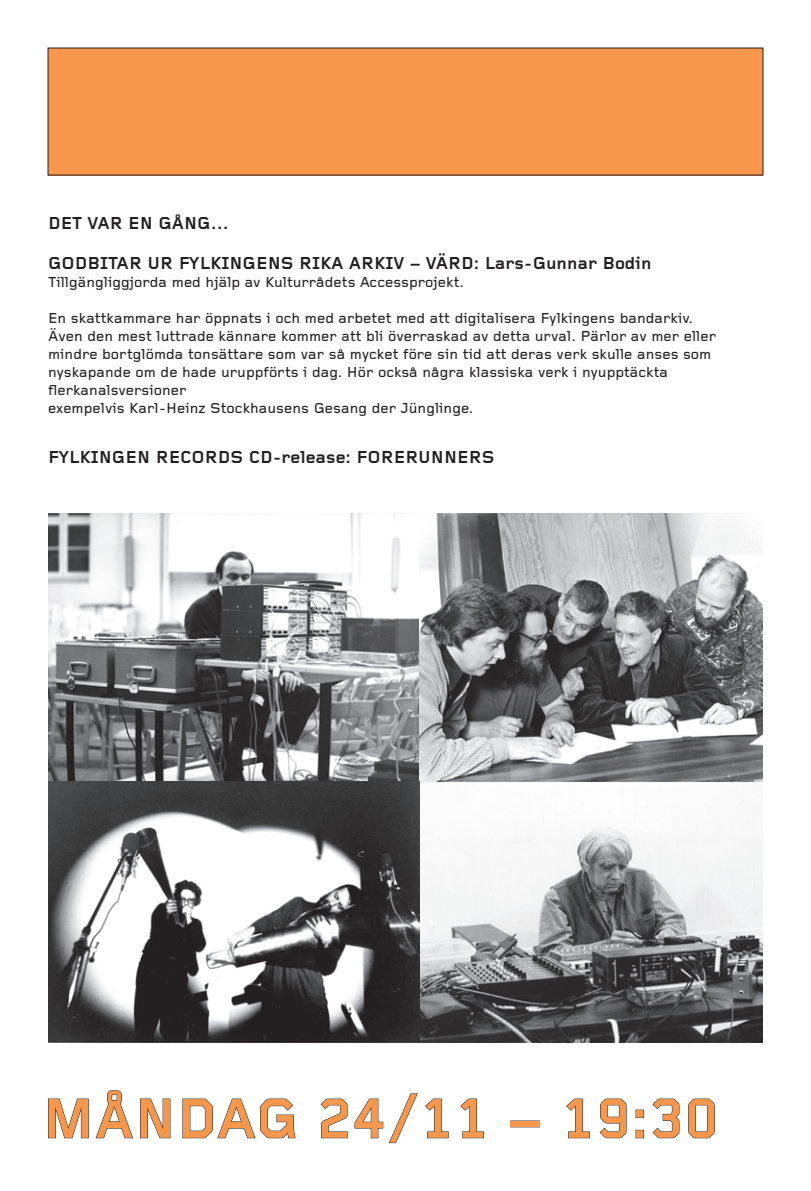
<style>
.page{position:relative;width:811px;height:1191px;background:#fff}
.page>*{position:absolute;margin:0;border:0;box-sizing:border-box;transform-origin:0 0}
.t1{font:700 58px "Foundry Gridnik";color:#f7974b}
.t2{font:700 18px/39.6px "Foundry Gridnik";color:#231f20}
.t3{font:500 15px/18px "Foundry Gridnik";color:#231f20}
</style>
<div class="page">
<div style="left:48px;top:48px;width:715px;height:127px;background:#f7974b"></div>
<svg style="left:48px;top:1098px;width:41px;height:40px"></svg>
<svg style="left:95px;top:1090px;width:38px;height:48px"></svg>
<svg style="left:140px;top:1098px;width:31px;height:40px"></svg>
<svg style="left:182px;top:1098px;width:114px;height:40px"></svg>
<svg style="left:320px;top:1098px;width:28px;height:40px"></svg>
<svg style="left:354px;top:1093px;width:64px;height:50px"></svg>
<svg style="left:425px;top:1098px;width:24px;height:40px"></svg>
<svg style="left:460px;top:1098px;width:24px;height:40px"></svg>
<svg style="left:566px;top:1098px;width:24px;height:40px"></svg>
<svg style="left:599px;top:1098px;width:28px;height:40px"></svg>
<svg style="left:635px;top:1109px;width:9px;height:29px"></svg>
<svg style="left:652px;top:1098px;width:28px;height:40px"></svg>
<svg style="left:688px;top:1098px;width:27px;height:40px"></svg>
<img style="left:48px;top:513px;width:372px;height:269px">
<img style="left:420px;top:796px;width:342px;height:246px">
<img style="left:420px;top:513px;width:342px;height:268px">
<img style="left:48px;top:782px;width:372px;height:260px">
<p class="t2" style="left:48px;top:204px;width:605px">DET VAR EN GÅNG…<br>GODBITAR UR FYLKINGENS RIKA ARKIV – VÄRD: Lars-Gunnar Bodin</p>
<p class="t3" style="left:48px;top:274px;width:417px">Tillgängliggjorda med hjälp av Kulturrådets Accessprojekt.</p>
<p class="t3" style="left:48px;top:310px;width:670px">En skattkammare har öppnats i och med arbetet med att digitalisera Fylkingens bandarkiv.<br>Även den mest luttrade kännare kommer att bli överraskad av detta urval. Pärlor av mer eller mindre bortglömda tonsättare som var så mycket före sin tid att deras verk skulle anses som nyskapande om de hade uruppförts i dag. Hör också några klassiska verk i nyupptäckta flerkanalsversioner<br>exempelvis Karl-Heinz Stockhausens Gesang der Jünglinge.</p>
<p class="t2" style="left:48px;top:438px;width:448px">FYLKINGEN RECORDS CD-release: FORERUNNERS</p>
<h1 class="t1" style="left:42px;top:1086px;width:678px">MÅNDAG 24/11 – 19:30</h1>
</div>
